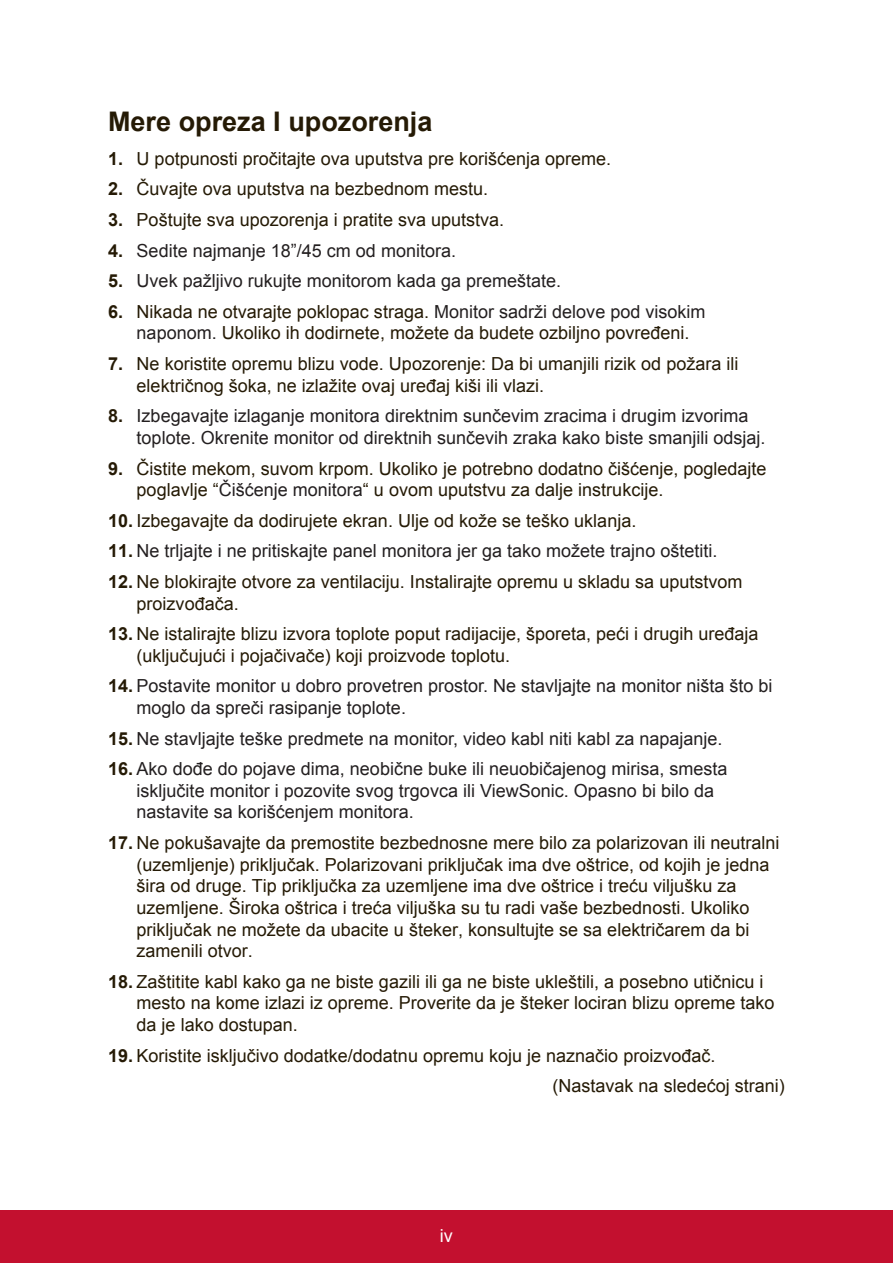
<style>
.page{position:relative;width:893px;height:1263px;background:#fff}
.page>*{position:absolute;margin:0;border:0;box-sizing:border-box;transform-origin:0 0}
.t1{font:700 27px "Arial";color:#251a05}
.t2{font:18px/21.6px "Arial";color:#251a05}
.t3{font:18px/21.6px "Arial";color:#231f20}
.t4{font:18px "Arial";color:#fff}
.s1{font-weight:700}
.s2{font-weight:700;color:#251a05}
.s3{color:#231f20}
</style>
<div class="page">
<div style="left:0;top:1210px;width:892px;height:53px;background:#c3102f"></div>
<h1 class="t1" style="left:108px;top:104px;width:326px">Mere opreza I upozorenja</h1>
<p class="t2" style="left:108px;top:148px;width:504px"><span class="s1">1.</span> U potpunosti pročitajte ova uputstva pre korišćenja opreme.</p>
<p class="t2" style="left:108px;top:178px;width:381px"><span class="s1">2.</span> Čuvajte ova uputstva na bezbednom mestu.</p>
<p class="t2" style="left:108px;top:209px;width:397px"><span class="s1">3.</span> Poštujte sva upozorenja i pratite sva uputstva.</p>
<p class="t3" style="left:108px;top:240px;width:349px"><span class="s2">4.</span> Sedite najmanje 18”/45 cm od monitora.</p>
<p class="t3" style="left:108px;top:270px;width:454px"><span class="s2">5.</span> Uvek pažljivo rukujte monitorom kada ga premeštate.</p>
<p class="t2" style="left:136px;top:301px;width:570px;text-indent:-28px"><span class="s1">6.</span> Nikada ne otvarajte poklopac straga. <span class="s3">Monitor sadrži delove pod visokim naponom.</span> Ukoliko ih dodirnete, možete da budete ozbiljno povređeni.</p>
<p class="t2" style="left:136px;top:353px;width:603px;text-indent:-28px"><span class="s1">7.</span> Ne koristite opremu blizu vode. Upozorenje: Da bi umanjili rizik od požara ili električnog šoka, ne izlažite ovaj uređaj kiši ili vlazi.</p>
<p class="t3" style="left:136px;top:405px;width:630px;text-indent:-28px"><span class="s2">8.</span> Izbegavajte izlaganje monitora direktnim sunčevim zracima i drugim izvorima toplote. Okrenite monitor od direktnih sunčevih zraka kako biste smanjili odsjaj.</p>
<p class="t2" style="left:136px;top:457px;width:631px;text-indent:-28px"><span class="s1">9.</span> Čistite mekom, suvom krpom. Ukoliko je potrebno dodatno čišćenje, pogledajte poglavlje “<span class="s3">Čišćenje monitora</span>“ u ovom uputstvu za dalje instrukcije.</p>
<p class="t2" style="left:108px;top:510px;width:529px"><span class="s1">10.</span> Izbegavajte da dodirujete ekran. Ulje od kože se teško uklanja.</p>
<p class="t3" style="left:108px;top:540px;width:610px"><span class="s2">11.</span> Ne trljajte i ne pritiskajte panel monitora jer ga tako možete trajno oštetiti.</p>
<p class="t2" style="left:136px;top:571px;width:607px;text-indent:-28px"><span class="s1">12.</span> Ne blokirajte otvore za ventilaciju. Instalirajte opremu u skladu sa uputstvom proizvođača.</p>
<p class="t2" style="left:136px;top:623px;width:623px;text-indent:-28px"><span class="s1">13.</span> Ne istalirajte blizu izvora toplote poput radijacije, šporeta, peći i drugih uređaja (uključujući i pojačivače) koji proizvode toplotu.</p>
<p class="t3" style="left:136px;top:675px;width:637px;text-indent:-28px"><span class="s2">14.</span> Postavite monitor u dobro provetren prostor. Ne stavljajte na monitor ništa što bi moglo da spreči rasipanje toplote.</p>
<p class="t3" style="left:108px;top:727px;width:615px"><span class="s2">15.</span> Ne stavljajte teške predmete na monitor, video kabl niti kabl za napajanje.</p>
<p class="t3" style="left:136px;top:758px;width:592px;text-indent:-28px"><span class="s2">16.</span> Ako dođe do pojave dima, neobične buke ili neuobičajenog mirisa, smesta isključite monitor i pozovite svog trgovca ili ViewSonic. Opasno bi bilo da nastavite sa korišćenjem monitora.</p>
<p class="t2" style="left:136px;top:832px;width:644px;text-indent:-28px"><span class="s1">17.</span> Ne pokušavajte da premostite bezbednosne mere bilo za polarizovan ili neutralni (uzemljenje) priključak. Polarizovani priključak ima dve oštrice, od kojih je jedna šira od druge. Tip priključka za uzemljene ima dve oštrice i treću viljušku za uzemljene. Široka oštrica i treća viljuška su tu radi vaše bezbednosti. Ukoliko priključak ne možete da ubacite u šteker, konsultujte se sa električarem da bi zamenili otvor.</p>
<p class="t2" style="left:136px;top:970px;width:639px;text-indent:-28px"><span class="s1">18.</span> Zaštitite kabl kako ga ne biste gazili ili ga ne biste ukleštili, a posebno utičnicu i mesto na kome izlazi iz opreme. Proverite da je šteker lociran blizu opreme tako da je lako dostupan.</p>
<p class="t2" style="left:552px;top:1040px;width:234px;line-height:30.6px;text-indent:-444px"><span class="s1">19.</span> Koristite isključivo dodatke/dodatnu opremu koju je naznačio proizvođač. (Nastavak na sledećoj strani)</p>
<p class="t4" style="left:440px;top:1223px;width:14px">iv</p>
</div>
